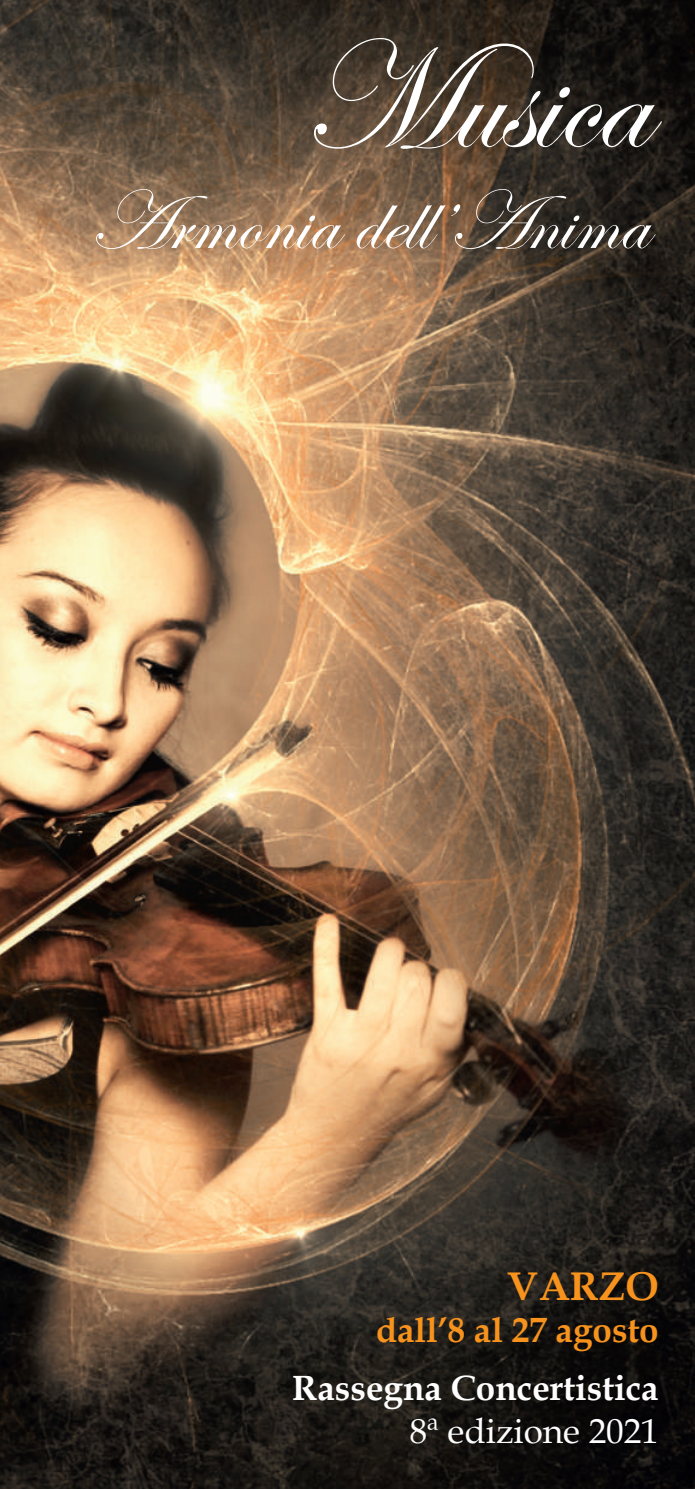
<style>
.page{position:relative;width:695px;height:1489px;background:#fff}
.page>*{position:absolute;margin:0;border:0;box-sizing:border-box;transform-origin:0 0}
.t1{font:155px "Edwardian Script ITC";color:#fff}
.t2{font:85px "Edwardian Script ITC";color:#fff}
.t3{font:700 40px "Book Antiqua";color:#f7931d}
.t4{font:700 35px "Book Antiqua";color:#fff}
.t5{font:700 35px "Book Antiqua";color:#f7931d}
.t6{font:35px "Book Antiqua";color:#fff}
</style>
<div class="page">
<img style="left:0;top:0;width:694px;height:1488px">
<h1 class="t1" style="left:300px;top:13px;width:349px">Musica</h1>
<h2 class="t2" style="left:89px;top:175px;width:560px">Armonia dell’Anima</h2>
<p class="t3" style="left:507px;top:1263px;width:153px">VARZO</p>
<p class="t5" style="left:375px;top:1309px;width:284px">dall’8 al 27 agosto</p>
<p class="t4" style="left:292px;top:1367px;width:368px">Rassegna Concertistica</p>
<p class="t6" style="left:409px;top:1408px;width:250px">8ª edizione 2021</p>
</div>
